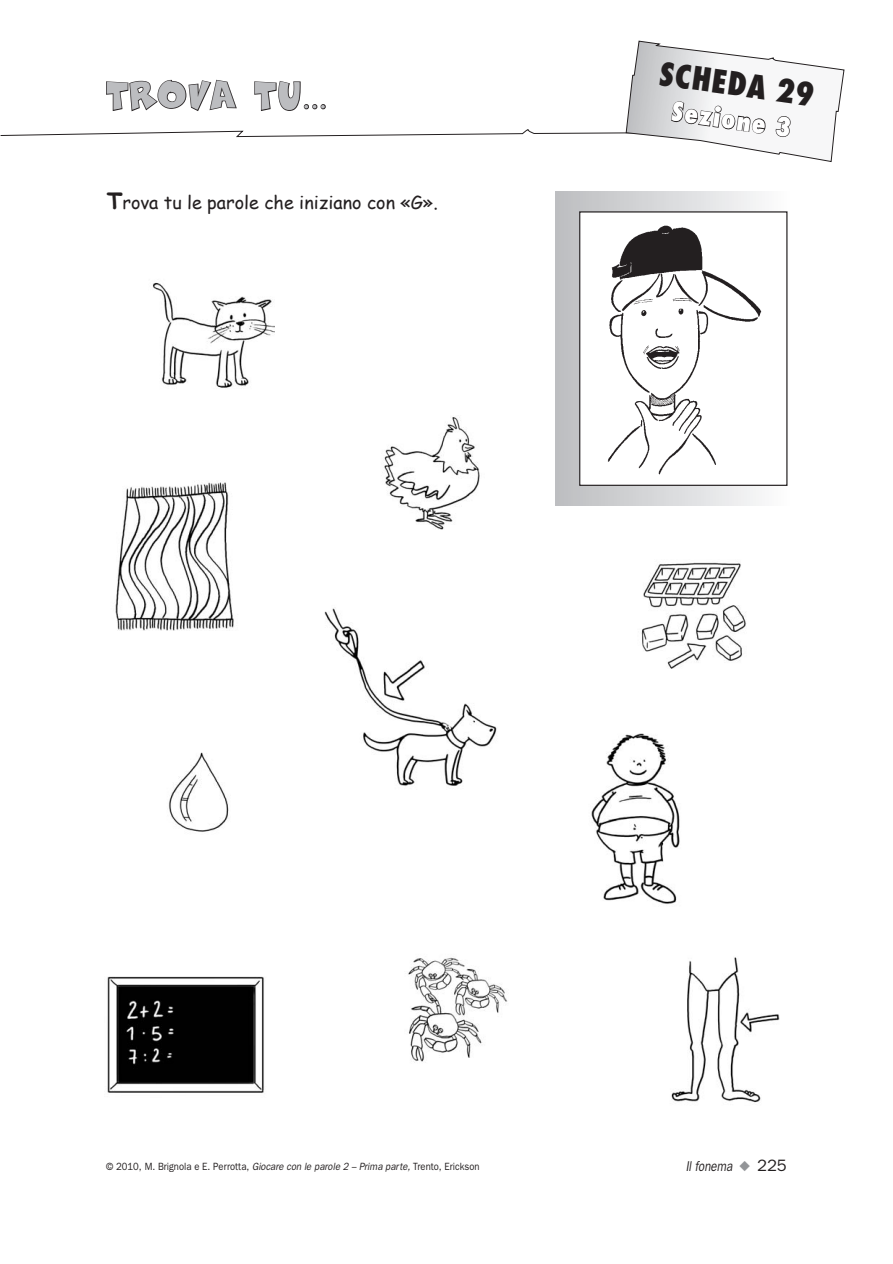
<style>
.page{position:relative;width:893px;height:1264px;background:#fff}
.page>*{position:absolute;margin:0;border:0;box-sizing:border-box;transform-origin:0 0}
.t1{font:31.5px "Comics";letter-spacing:.05em;color:#bcbdc0;scale:.96 1}
.t2{font:800 condensed 31.5px "Futura";color:#231f20}
.t3{font:800 condensed 25.5px "Futura";color:#fff}
.t4{font:18px "Comic Sans MS";color:#231f20}
.t5{font:italic 14.25px "Franklin Gothic";color:#231f20;scale:.8 1}
.t6{font:10.5px "Franklin Gothic";color:#231f20;scale:.9 1}
.s1{font-weight:700;font-size:22.5px}
.s2{font-style:italic}
.s3{color:#939598}
.s4{font-style:normal;font-size:16.5px}
</style>
<div class="page">
<svg style="left:0;top:41px;width:844px;height:121px"></svg>
<div style="left:556px;top:191px;width:236px;height:315px;background:linear-gradient(to right,#bcbdc0,#fdfdfe)"></div>
<div style="left:580px;top:212px;width:207px;height:273px;background:#fff"></div>
<div style="left:579px;top:211px;width:208px;height:275px;border:1px solid #231f20"></div>
<img style="left:607px;top:225px;width:155px;height:250px">
<img style="left:153px;top:282px;width:122px;height:106px">
<img style="left:384px;top:417px;width:96px;height:112px">
<img style="left:115px;top:481px;width:119px;height:149px">
<img style="left:641px;top:562px;width:105px;height:107px">
<img style="left:107px;top:976px;width:157px;height:117px">
<img style="left:324px;top:608px;width:173px;height:178px">
<img style="left:168px;top:752px;width:61px;height:80px">
<img style="left:591px;top:733px;width:89px;height:171px">
<img style="left:671px;top:957px;width:109px;height:146px">
<img style="left:408px;top:957px;width:100px;height:106px">
<h1 class="t1" style="left:106px;top:77px;width:232px">TROVA TU...</h1>
<h3 class="t4" style="left:107px;top:189px;width:333px"><span class="s1">T</span>rova tu le parole che iniziano con «G».</h3>
<h1 class="t2" style="left:662px;top:60px;width:157px;rotate:8deg">SCHEDA 29</h1>
<h2 class="t3" style="left:673px;top:100px;width:122px;rotate:8deg">Sezione 3</h2>
<p class="t6" style="left:106px;top:1162px;width:416px">© 2010, M. Brignola e E. Perrotta, <span class="s2">Giocare con le parole 2 – Prima parte,</span> Trento, Erickson</p>
<h3 class="t5" style="left:686px;top:1160px;width:128px">Il fonema <span class="s3">◆</span> <span class="s4">225</span></h3>
</div>
